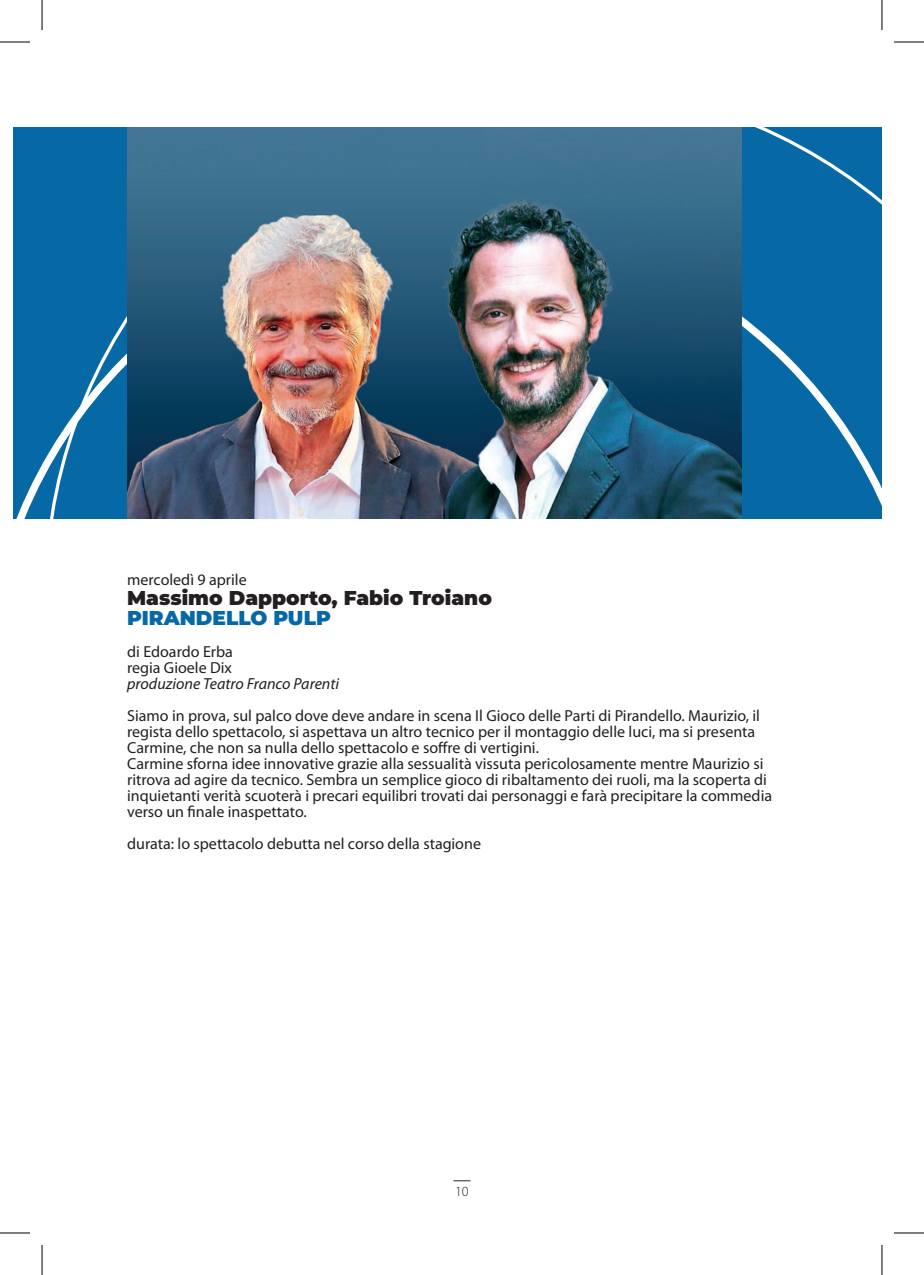
<style>
.page{position:relative;width:924px;height:1275px;background:#fff}
.page>*{position:absolute;margin:0;border:0;box-sizing:border-box;transform-origin:0 0}
.t1{font:900 20px "Montserrat";color:#231f20}
.t2{font:900 20px "Montserrat";color:#0669a5}
.t3{font:16px/16px "Myriad Pro";color:#231f20}
.t4{font:italic 16px "Myriad Pro";color:#231f20}
.t5{font:300 14px "Myriad Pro";color:#231f20}
</style>
<div class="page">
<svg style="left:453px;top:1180px;width:17px;height:1px"></svg>
<div style="left:14px;top:219px;width:30px;height:300px;background:#0669a5"></div>
<div style="left:44px;top:127px;width:157px;height:392px;background:#0669a5"></div>
<svg style="left:201px;top:14px;width:682px;height:505px"></svg>
<img style="left:127px;top:127px;width:614px;height:391px">
<hr style="left:880px;top:0;width:2px;height:30px;background:#fff">
<hr style="left:0;top:42px;width:30px;height:1px;background:#000">
<hr style="left:893px;top:42px;width:30px;height:1px;background:#000">
<hr style="left:0;top:1232px;width:30px;height:1px;background:#000">
<hr style="left:893px;top:1232px;width:30px;height:1px;background:#000">
<hr style="left:42px;top:0;width:1px;height:30px;background:#000">
<hr style="left:42px;top:1245px;width:1px;height:30px;background:#000">
<hr style="left:881px;top:0;width:1px;height:30px;background:#000">
<hr style="left:881px;top:1245px;width:1px;height:30px;background:#000">
<p class="t3" style="left:127px;top:571px;width:121px">mercoledì 9 aprile</p>
<p class="t1" style="left:127px;top:583px;width:366px">Massimo Dapporto, Fabio Troiano</p>
<p class="t2" style="left:127px;top:603px;width:205px">PIRANDELLO PULP</p>
<p class="t3" style="left:127px;top:643px;width:107px">di Edoardo Erba regia Gioele Dix</p>
<p class="t4" style="left:127px;top:674px;width:213px">produzione Teatro Franco Parenti</p>
<p class="t3" style="left:127px;top:707px;width:646px">Siamo in prova, sul palco dove deve andare in scena Il Gioco delle Parti di Pirandello. Maurizio, il regista dello spettacolo, si aspettava un altro tecnico per il montaggio delle luci, ma si presenta Carmine, che non sa nulla dello spettacolo e soffre di vertigini.<br>Carmine sforna idee innovative grazie alla sessualità vissuta pericolosamente mentre Maurizio si ritrova ad agire da tecnico. Sembra un semplice gioco di ribaltamento dei ruoli, ma la scoperta di inquietanti verità scuoterà i precari equilibri trovati dai personaggi e farà precipitare la commedia verso un finale inaspettato.</p>
<p class="t3" style="left:127px;top:835px;width:355px">durata: lo spettacolo debutta nel corso della stagione</p>
<p class="t5" style="left:455px;top:1182px;width:15px">10</p>
</div>
